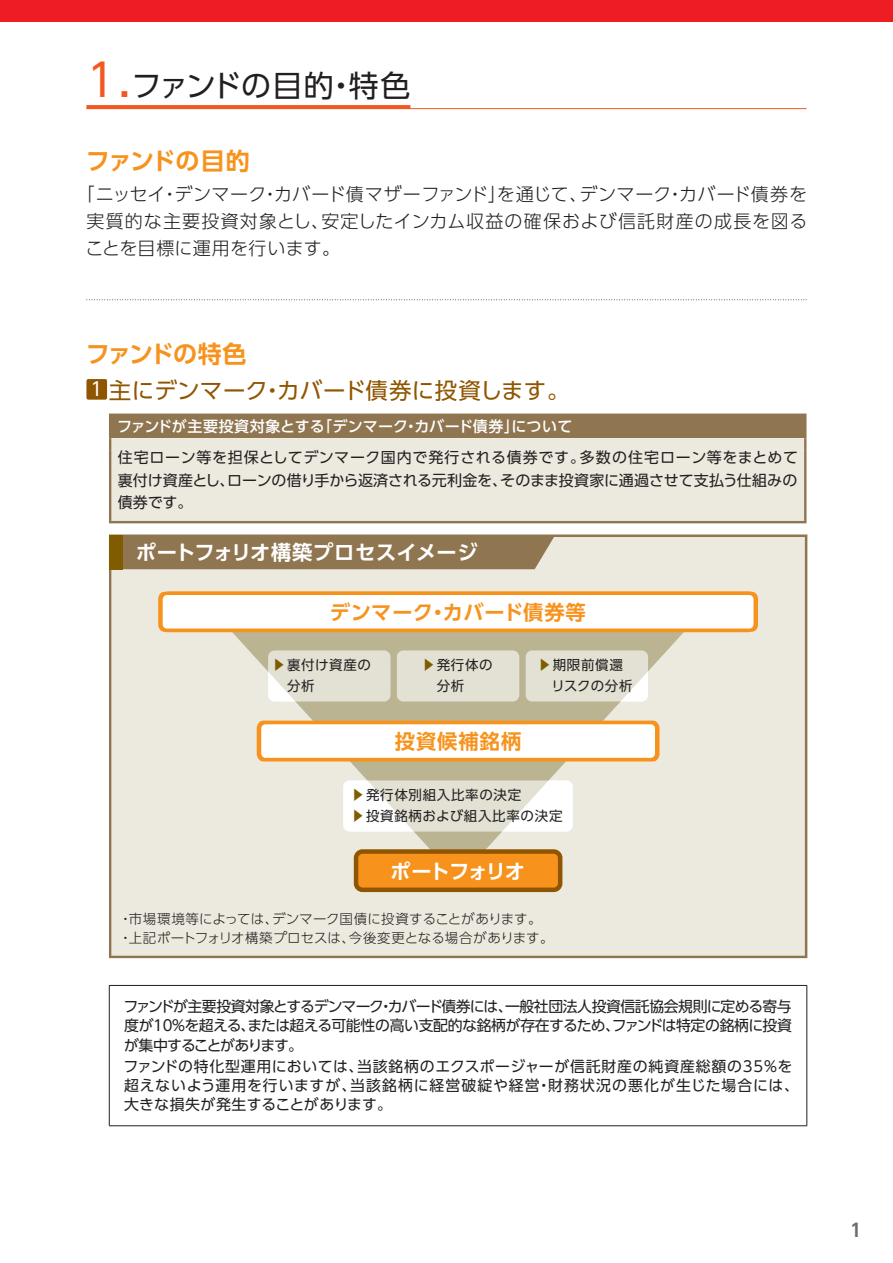
<style>
.page{position:relative;width:893px;height:1263px;background:#fff}
.page>*{position:absolute;margin:0;border:0;box-sizing:border-box;transform-origin:0 0}
.t1{font:30px "UD Shin Go Pro";letter-spacing:-.02em;color:#231f20}
.t2{font:700 24px "UD Shin Go Pro De";letter-spacing:-.05em;color:#f7931d}
.t3{font:22.5px "UD Shin Go Pro";letter-spacing:.005em;color:#905500}
.t4{font:700 20.25px "UD Shin Go Pro De";letter-spacing:.015em;color:#fff}
.t5{font:700 20.25px "UD Shin Go Pro De";letter-spacing:.02em;color:#f7931d}
.t6{font:700 20.25px "UD Shin Go Pro De";letter-spacing:-.065em;color:#fff}
.t7{font:700 20.25px "UD Shin Go Pro De";letter-spacing:.05em;color:#f7931d}
.t8{font:300 18px/27px "UD Shin Go Pro";letter-spacing:.035em;color:#231f20;text-align:justify}
.t9{font:700 18px "UD Shin Go Pro De";color:#6c6d70}
.t10{font:15px/22.5px "UD Shin Go Pro";letter-spacing:-.01em;color:#231f20;text-align:justify}
.t11{font:500 15px "UD Shin Go Pro";letter-spacing:.005em;color:#fff}
.t12{font:14.85px/19.2px "UD Shin Go Pro";letter-spacing:.03em;color:#231f20;text-align:justify}
.t13{font:14.85px/19.2px "UD Shin Go Pro";letter-spacing:.055em;color:#231f20}
.t14{font:300 13.5px/19.5px "UD Shin Go Pro";letter-spacing:.005em;color:#231f20}
.t15{font:13.5px/21px "UD Shin Go Pro";letter-spacing:.05em;color:#231f20}
.t16{font:13.5px "UD Shin Go Pro";color:#7f5c00}
.s1{font-size:45px;color:#f15921}
.s2{font-size:18.75px;color:#fff}
</style>
<div class="page">
<div style="left:0;top:0;width:893px;height:21px;background:#ee1d23"></div>
<svg style="left:87px;top:299px;width:720px;height:1px"></svg>
<div style="left:86px;top:379px;width:21px;height:21px;background:#905500;border-radius:2px"></div>
<div style="left:110px;top:415px;width:695px;height:23px;background:#8f7651"></div>
<div style="left:111px;top:438px;width:693px;height:83px;background:#ece9df"></div>
<hr style="left:109px;top:414px;width:697px;height:2px;background:#8f7651">
<hr style="left:109px;top:416px;width:2px;height:22px;background:#8f7651">
<hr style="left:109px;top:521px;width:697px;height:2px;background:#8f7651">
<svg style="left:109px;top:438px;width:2px;height:12px"></svg>
<hr style="left:109px;top:450px;width:2px;height:71px;background:#8f7651">
<hr style="left:804px;top:416px;width:2px;height:22px;background:#8f7651">
<svg style="left:804px;top:438px;width:2px;height:12px"></svg>
<hr style="left:804px;top:450px;width:2px;height:71px;background:#8f7651">
<svg style="left:109px;top:535px;width:698px;height:423px;background:#e0dacd"></svg>
<div style="left:109px;top:535px;width:14px;height:34px;background:#7f5c00"></div>
<svg style="left:219px;top:633px;width:478px;height:247px;background:#ddd9c8"></svg>
<div style="left:356px;top:851px;width:204px;height:39px;background:#f7931d;border-radius:6px"></div>
<div style="left:354px;top:849px;width:208px;height:43px;border:4px solid #905500;border-radius:6px"></div>
<div style="left:160px;top:593px;width:596px;height:38px;background:#fff;border-radius:6px"></div>
<div style="left:158px;top:590px;width:600px;height:43px;border:4px solid #f7931d;border-radius:6px"></div>
<div style="left:259px;top:722px;width:398px;height:38px;background:#fff;border-radius:6px"></div>
<div style="left:257px;top:720px;width:402px;height:42px;border:4px solid #f7931d;border-radius:6px"></div>
<div style="left:397px;top:650px;width:122px;height:51px;background:#e3e1d3;border-radius:6px"></div>
<svg style="left:268px;top:650px;width:122px;height:51px;background:#e4e2d5"></svg>
<svg style="left:526px;top:650px;width:122px;height:51px;background:#e4e2d5"></svg>
<svg style="left:344px;top:780px;width:229px;height:51px;fill:#e3e1d3"></svg>
<hr style="left:109px;top:985px;width:698px;height:1px;background:#231f20">
<hr style="left:109px;top:986px;width:1px;height:139px;background:#231f20">
<hr style="left:806px;top:986px;width:1px;height:139px;background:#231f20">
<hr style="left:109px;top:1125px;width:698px;height:1px;background:#231f20">
<hr style="left:86px;top:108px;width:720px;height:1px;background:#f15921">
<svg style="left:86px;top:105px;width:324px;height:4px"></svg>
<h1 class="t1" style="left:86px;top:61px;width:325px"><span class="s1">1.</span>ファンドの目的・特色</h1>
<h2 class="t2" style="left:86px;top:141px;width:166px">ファンドの目的</h2>
<p class="t8" style="left:85px;top:180px;width:723px;text-indent:-9px">「ニッセイ・デンマーク・カバード債マザーファンド」を通じて、デンマーク・カバード債券を実質的な主要投資対象とし、安定したインカム収益の確保および信託財産の成長を図ることを目標に運用を行います。</p>
<h2 class="t2" style="left:86px;top:335px;width:162px">ファンドの特色</h2>
<h3 class="t3" style="left:91px;top:372px;width:480px"><span class="s2">1</span> 主にデンマーク・カバード債券に投資します。</h3>
<p class="t11" style="left:117px;top:414px;width:457px">ファンドが主要投資対象とする「デンマーク・カバード債券」について</p>
<p class="t10" style="left:118px;top:446px;width:682px">住宅ローン等を担保としてデンマーク国内で発行される債券です。多数の住宅ローン等をまとめて裏付け資産とし、ローンの借り手から返済される元利金を、そのまま投資家に通過させて支払う仕組みの債券です。</p>
<h3 class="t4" style="left:136px;top:535px;width:343px">ポートフォリオ構築プロセスイメージ</h3>
<h3 class="t5" style="left:330px;top:596px;width:257px">デンマーク・カバード債券等</h3>
<p class="t15" style="left:273px;top:654px;width:100px;text-indent:14px">裏付け資産の　分析</p>
<p class="t16" style="left:556px;top:657px;width:15px;rotate:90deg">▲</p>
<p class="t16" style="left:290px;top:657px;width:15px;rotate:90deg">▲</p>
<p class="t16" style="left:440px;top:657px;width:15px;rotate:90deg">▲</p>
<p class="t15" style="left:423px;top:654px;width:72px;text-indent:14px">発行体の　分析</p>
<p class="t15" style="left:539px;top:654px;width:96px;text-align:center">期限前償還<br>　リスクの分析</p>
<h3 class="t7" style="left:395px;top:725px;width:128px">投資候補銘柄</h3>
<p class="t16" style="left:369px;top:788px;width:15px;rotate:90deg">▲</p>
<p class="t15" style="left:366px;top:784px;width:157px">発行体別組入比率の決定</p>
<p class="t16" style="left:369px;top:809px;width:15px;rotate:90deg">▲</p>
<p class="t15" style="left:366px;top:805px;width:198px">投資銘柄および組入比率の決定</p>
<h3 class="t6" style="left:390px;top:855px;width:136px">ポートフォリオ</h3>
<p class="t14" style="left:119px;top:908px;width:436px">・市場環境等によっては、デンマーク国債に投資することがあります。・上記ポートフォリオ構築プロセスは、今後変更となる場合があります。</p>
<p class="t12" style="left:124px;top:997px;width:670px">ファンドが主要投資対象とするデンマーク・カバード債券には、一般社団法人投資信託協会規則に定める寄与度が10％を超える、または超える可能性の高い支配的な銘柄が存在するため、ファンドは特定の銘柄に投資が集中することがあります。</p>
<p class="t13" style="left:124px;top:1056px;width:677px">ファンドの特化型運用においては、当該銘柄のエクスポージャーが信託財産の純資産総額の35％を超えないよう運用を行いますが、当該銘柄に経営破綻や経営・財務状況の悪化が生じた場合には、大きな損失が発生することがあります。</p>
<p class="t9" style="left:850px;top:1215px;width:13px">1</p>
</div>
